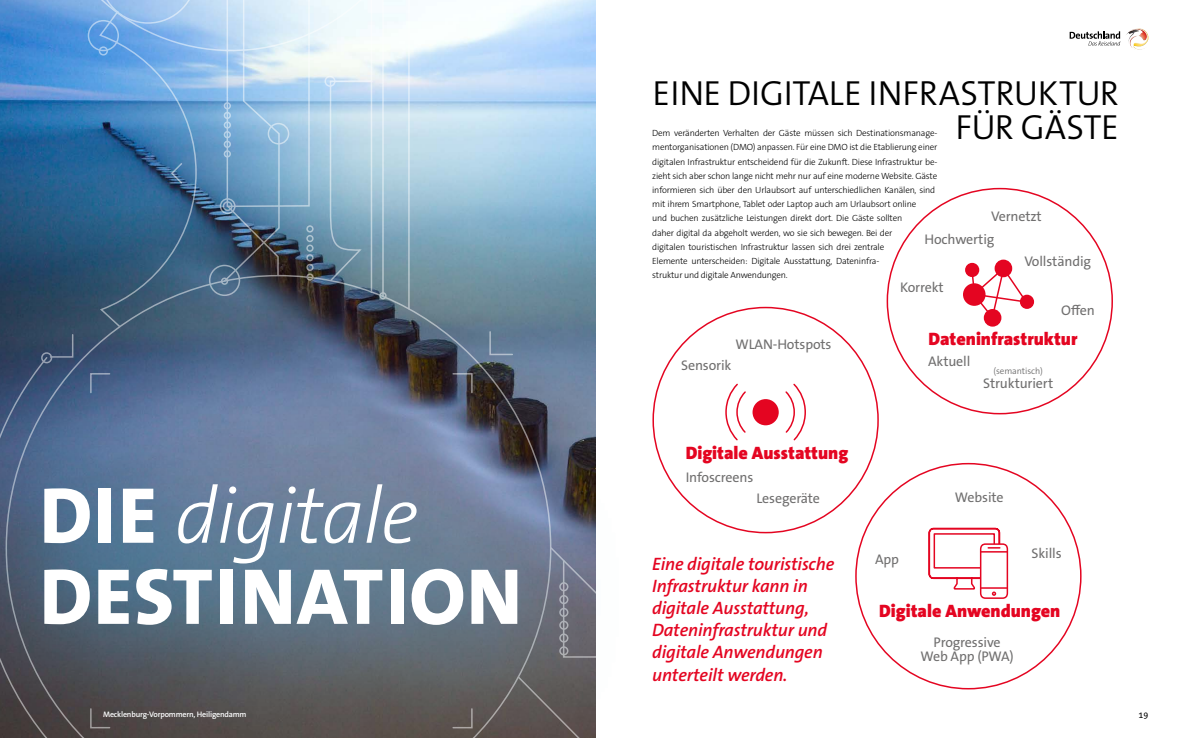
<style>
.page{position:relative;width:1191px;height:738px;background:#fff}
.page>*{position:absolute;margin:0;border:0;box-sizing:border-box;transform-origin:0 0}
.Rubrik_Inhaltsverzei{font:80px/81px "The Sans LP8 Ex Bld";letter-spacing:.015em;color:#fff}
.HL_30pt{font:35px/34px "The Sans LP4 Se Lig";letter-spacing:-.005em;color:#000;text-align:right}
.Merke{font:18px/22px "The Sans LP6 Se Bld IT";letter-spacing:-.01em;color:#e40521}
.Grafik_18pt{font:900 18px "The Sans LP9";color:#e40521}
.Copy_Light_9pt_Block{font:14px/14px "The Sans LP5 Plain";letter-spacing:-.01em;color:#706f6f;text-align:center}
.Copy_Light_9pt_Block-2{font:9px/14.2px "The Sans LP3 Lig";letter-spacing:-.02em;color:#000}
.Copy_Light_9pt_Block-3{font:9px "The Sans LP4 Se Lig";letter-spacing:-.01em;color:#706f6f}
.t1{font:9px "The Sans LP5 Plain";color:#000}
.BU{font:8px "The Sans LP6 Se Bld";letter-spacing:-.02em;color:#fff}
.s1{font-family:"The Sans LP3 Lig IT"}
</style>
<div class="page">
<img style="left:0;top:0;width:595px;height:385px">
<svg style="left:725px;top:383px;width:81px;height:58px"></svg>
<div style="left:753px;top:400px;width:24px;height:24px;background:#e40521;border-radius:50%"></div>
<div style="left:752px;top:399px;width:26px;height:26px;border:2px solid #e40521;border-radius:50%"></div>
<div style="left:964px;top:284px;width:20px;height:21px;background:#e40521;border-radius:50%"></div>
<div style="left:963px;top:283px;width:22px;height:22px;border:2px solid #e40521;border-radius:50%"></div>
<div style="left:995px;top:260px;width:16px;height:16px;background:#e40521;border-radius:50%"></div>
<div style="left:994px;top:259px;width:18px;height:18px;border:2px solid #e40521;border-radius:50%"></div>
<div style="left:1020px;top:295px;width:13px;height:13px;background:#e40521;border-radius:50%"></div>
<div style="left:1020px;top:294px;width:14px;height:14px;border:2px solid #e40521;border-radius:50%"></div>
<div style="left:984px;top:309px;width:16px;height:16px;background:#e40521;border-radius:50%"></div>
<div style="left:983px;top:309px;width:18px;height:17px;border:2px solid #e40521;border-radius:50%"></div>
<div style="left:966px;top:263px;width:12px;height:13px;background:#e40521;border-radius:50%"></div>
<div style="left:965px;top:263px;width:14px;height:14px;border:2px solid #e40521;border-radius:50%"></div>
<svg style="left:970px;top:266px;width:58px;height:54px"></svg>
<div style="left:980px;top:543px;width:28px;height:55px;border:2px solid #e40521;border-radius:5px"></div>
<hr style="left:980px;top:550px;width:27px;height:2px;background:#e40521">
<hr style="left:980px;top:586px;width:27px;height:2px;background:#e40521">
<svg style="left:928px;top:527px;width:73px;height:68px"></svg>
<svg style="left:6px;top:275px;width:545px;height:462px;background:#566778"></svg>
<svg style="left:0;top:355px;width:280px;height:382px;background:#4a5b77"></svg>
<svg style="left:0;top:372px;width:80px;height:365px;background:#3f485b"></svg>
<svg style="left:89px;top:372px;width:22px;height:13px"></svg>
<svg style="left:451px;top:372px;width:22px;height:13px"></svg>
<svg style="left:89px;top:727px;width:22px;height:1px"></svg>
<svg style="left:451px;top:727px;width:22px;height:1px"></svg>
<div style="left:41px;top:352px;width:11px;height:11px;border:2px solid #fff;border-radius:50%"></div>
<img style="left:39px;top:0;width:384px;height:358px">
<svg style="left:488px;top:330px;width:26px;height:25px"></svg>
<svg style="left:516px;top:727px;width:79px;height:10px"></svg>
<img style="left:1126px;top:28px;width:22px;height:22px">
<svg style="left:1069px;top:31px;width:51px;height:15px"></svg>
<svg style="left:0;top:385px;width:596px;height:342px;background:#5d6c80"></svg>
<p class="HL_30pt" style="left:652px;top:77px;width:468px">EINE DIGITALE INFRASTRUKTUR<br>FÜR GÄSTE</p>
<p class="Copy_Light_9pt_Block-2" style="left:652px;top:126px;width:287px">Dem veränderten Verhalten der Gäste müssen sich Destinationsmanage&shy;mentorganisationen (DMO) anpassen. Für eine DMO ist die Etablierung einer digitalen Infrastruktur entscheidend für die Zukunft. Diese Infrastruktur be&shy;zieht sich aber schon lange nicht mehr nur auf eine moderne Website. Gäste informieren sich über den Urlaubsort auf unterschiedlichen Kanälen, sind mit ihrem Smartphone, Tablet oder Laptop auch am Urlaubsort online<br>und buchen zusätzliche Leistungen direkt dort. Die Gäste sollten<br>daher digital da abgeholt werden, wo sie sich bewegen. Bei der<br>digitalen touristischen Infrastruktur lassen sich drei zentrale<br>Elemente unterscheiden: Digitale Ausstattung, Dateninfra-<br>struktur und digitale Anwendungen.</p>
<p class="Copy_Light_9pt_Block" style="left:991px;top:209px;width:52px">Vernetzt</p>
<p class="Copy_Light_9pt_Block" style="left:924px;top:232px;width:71px">Hochwertig</p>
<p class="Copy_Light_9pt_Block" style="left:900px;top:280px;width:45px">Korrekt</p>
<p class="Copy_Light_9pt_Block" style="left:1024px;top:254px;width:68px">Vollständig</p>
<p class="Rubrik_Inhaltsverzei" style="left:40px;top:475px;width:484px">DIE <span class="s1">digitale<br></span>DESTINATION</p>
<p class="Copy_Light_9pt_Block" style="left:735px;top:337px;width:97px">WLAN-Hotspots</p>
<p class="Copy_Light_9pt_Block" style="left:681px;top:358px;width:52px">Sensorik</p>
<p class="Grafik_18pt" style="left:685px;top:441px;width:164px">Digitale Ausstattung</p>
<p class="Copy_Light_9pt_Block" style="left:685px;top:470px;width:69px">Infoscreens</p>
<p class="Copy_Light_9pt_Block" style="left:756px;top:491px;width:65px">Lesegeräte</p>
<p class="Merke" style="left:652px;top:553px;width:184px">Eine digitale touristische<br>Infrastruktur kann in digitale Ausstattung,<br>Dateninfrastruktur und digitale Anwendungen unterteilt werden.</p>
<p class="Copy_Light_9pt_Block" style="left:1061px;top:303px;width:35px">Offen</p>
<p class="Grafik_18pt" style="left:928px;top:327px;width:151px">Dateninfrastruktur</p>
<p class="Copy_Light_9pt_Block-3" style="left:993px;top:365px;width:51px">(semantisch)</p>
<p class="Copy_Light_9pt_Block" style="left:983px;top:376px;width:71px">Strukturiert</p>
<p class="Copy_Light_9pt_Block" style="left:928px;top:354px;width:44px">Aktuell</p>
<p class="Copy_Light_9pt_Block" style="left:875px;top:551px;width:25px">App</p>
<p class="Copy_Light_9pt_Block" style="left:955px;top:489px;width:50px">Website</p>
<p class="Copy_Light_9pt_Block" style="left:1031px;top:546px;width:32px">Skills</p>
<p class="Grafik_18pt" style="left:879px;top:599px;width:183px">Digitale Anwendungen</p>
<p class="Copy_Light_9pt_Block" style="left:920px;top:635px;width:95px">Progressive<br>Web App (PWA)</p>
<p class="BU" style="left:103px;top:708px;width:145px">Mecklenburg-Vorpommern, Heiligendamm</p>
<p class="t1" style="left:1138px;top:708px;width:11px">19</p>
</div>
